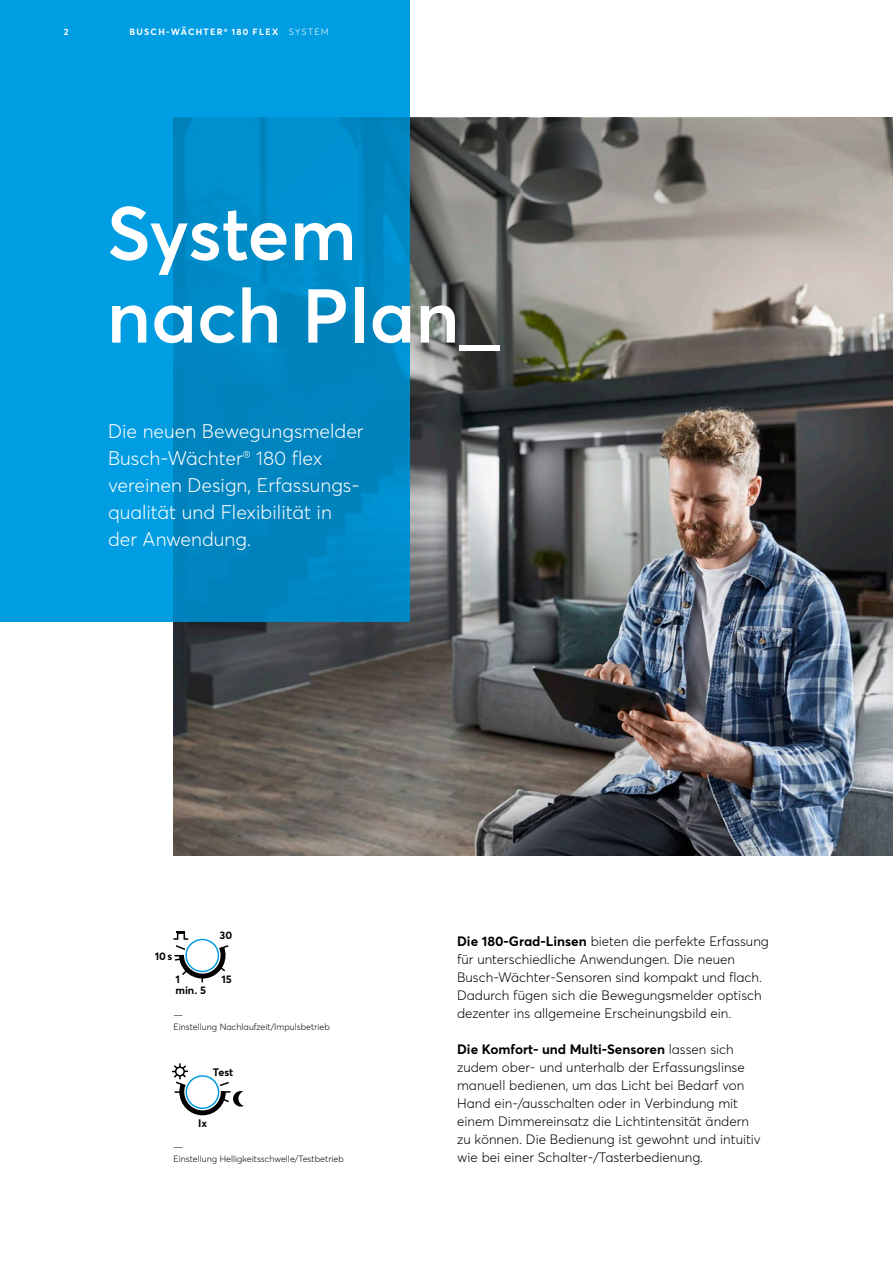
<style>
.page{position:relative;width:893px;height:1263px;background:#fff}
.page>*{position:absolute;margin:0;border:0;box-sizing:border-box;transform-origin:0 0}
.t1{font:600 75px/82.5px "Averta";color:#fff}
.t2{font:300 19.5px/27px "Averta";color:#fff}
.t3{font:300 13.5px/18px "Averta";color:#000}
.t4{font:700 10.8px "Averta";color:#000}
.t5{font:300 9px/12px "Averta";color:#000}
.t6{font:700 9px "Averta";letter-spacing:.135em;color:#fff}
.s1{font-weight:300}
.s2{font-weight:700}
</style>
<div class="page">
<img style="left:174px;top:680px;width:719px;height:176px">
<img style="left:174px;top:118px;width:719px;height:562px">
<svg style="left:0;top:0;width:410px;height:622px;background:#0093d3"></svg>
<svg style="left:173px;top:932px;width:56px;height:51px"></svg>
<svg style="left:172px;top:1063px;width:59px;height:53px"></svg>
<div style="left:233px;top:1091px;width:16px;height:15px;background:#000;border-radius:50%"></div>
<svg style="left:238px;top:1091px;width:11px;height:15px"></svg>
<p class="t6" style="left:64px;top:26px;width:6px">2</p>
<p class="t6" style="left:129px;top:26px;width:201px">BUSCH-WÄCHTER<sup>®</sup> 180 FLEX <span class="s1">SYSTEM</span></p>
<h1 class="t1" style="left:107px;top:192px;width:394px">System nach Plan_</h1>
<h2 class="t2" style="left:108px;top:417px;width:257px">Die neuen Bewegungsmelder<br>Busch-Wächter<sup>®</sup> 180 flex vereinen Design, Erfassungs&shy;qualität und Flexibilität in der Anwendung.</h2>
<p class="t4" style="left:155px;top:949px;width:19px">10 s</p>
<p class="t4" style="left:220px;top:929px;width:14px">30</p>
<p class="t4" style="left:175px;top:972px;width:6px">1</p>
<p class="t4" style="left:221px;top:972px;width:12px">15</p>
<p class="t4" style="left:175px;top:983px;width:32px">min. 5</p>
<p class="t5" style="left:174px;top:1009px;width:158px">—<br>Einstellung Nachlaufzeit/Impulsbetrieb</p>
<p class="t4" style="left:213px;top:1065px;width:22px">Test</p>
<p class="t4" style="left:198px;top:1117px;width:11px">Ix</p>
<p class="t5" style="left:174px;top:1141px;width:172px">—<br>Einstellung Helligkeitsschwelle/Testbetrieb</p>
<p class="t3" style="left:457px;top:932px;width:313px"><span class="s2">Die 180-Grad-Linsen</span> bieten die perfekte Erfassung für unterschiedliche Anwendungen. Die neuen Busch-Wächter-Sensoren sind kompakt und flach.<br>Dadurch fügen sich die Bewegungsmelder optisch dezenter ins allgemeine Erscheinungsbild ein.</p>
<p class="t3" style="left:457px;top:1040px;width:305px"><span class="s2">Die Komfort- und Multi-Sensoren</span> lassen sich zudem ober- und unterhalb der Erfassungslinse manuell bedienen, um das Licht bei Bedarf von Hand ein-/ausschalten oder in Verbindung mit einem Dimmereinsatz die Lichtintensität ändern zu können. Die Bedienung ist gewohnt und intuitiv wie bei einer Schalter-/Tasterbedienung.</p>
</div>
